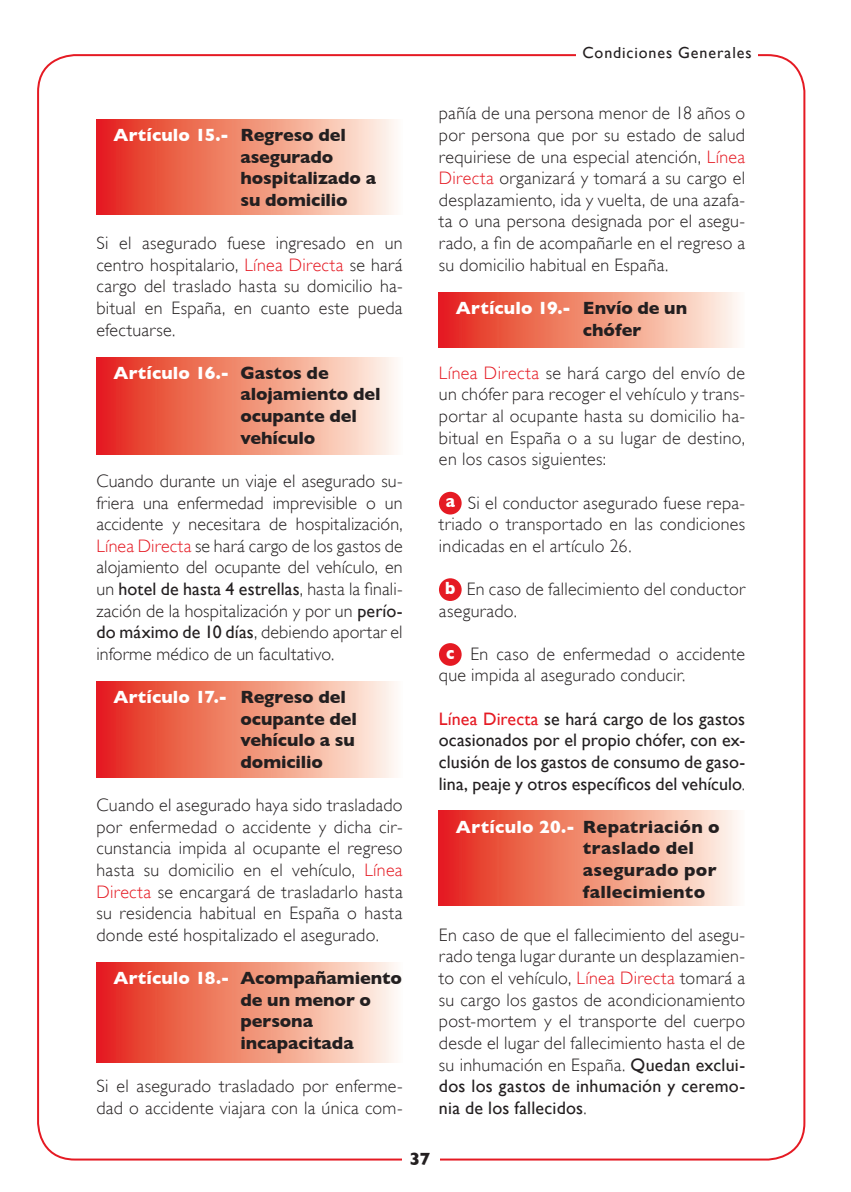
<style>
.page{position:relative;width:851px;height:1192px;background:#fff}
.page>*{position:absolute;margin:0;border:0;box-sizing:border-box;transform-origin:0 0}
.t1{font:300 18px/21.6px "Gill Sans";letter-spacing:.015em;color:#231f20;text-align:justify}
.Articulos{font:700 18px/21.6px "Gill Sans";color:#231f20}
.t2{font:18px/21.6px "Gill Sans";color:#231f20;text-align:justify}
.Articulos-2{font:700 18px "Gill Sans";color:#fff}
.Articulos-3{font:700 18px "Gill Sans";letter-spacing:.02em;color:#231f20}
.Articulos-4{font:700 18px "Gill Sans";color:#fff;scale:.9 1}
.t3{font:16px "Gill Sans";letter-spacing:.055em;color:#231f20}
.s1{color:#231f20}
.s2{color:#e51a23}
.s3{color:#fff}
.s4{font-weight:400}
.s5{font-weight:300}
</style>
<div class="page">
<svg style="left:96px;top:119px;width:299px;height:96px;background:#f08d79"></svg>
<svg style="left:96px;top:357px;width:299px;height:97px;background:#f08d79"></svg>
<svg style="left:96px;top:681px;width:299px;height:96px;background:#f08d79"></svg>
<svg style="left:96px;top:962px;width:299px;height:99px;background:#f08d79"></svg>
<svg style="left:439px;top:292px;width:299px;height:55px;background:#f18d79"></svg>
<div style="left:439px;top:491px;width:23px;height:23px;background:#e51a23;border-radius:50%"></div>
<div style="left:439px;top:578px;width:23px;height:22px;background:#e51a23;border-radius:50%"></div>
<div style="left:439px;top:643px;width:23px;height:22px;background:#e51a23;border-radius:50%"></div>
<svg style="left:439px;top:810px;width:299px;height:94px;background:#f18d79"></svg>
<p class="t3" style="left:582px;top:43px;width:171px">Condiciones Generales</p>
<p class="Articulos-2" style="left:113px;top:124px;width:234px">Artículo 15.- <span class="s1">Regreso del</span></p>
<p class="Articulos" style="left:240px;top:145px;width:94px">asegurado</p>
<p class="Articulos" style="left:240px;top:167px;width:137px">hospitalizado a</p>
<p class="Articulos" style="left:240px;top:189px;width:109px">su domicilio</p>
<p class="t1" style="left:96px;top:232px;width:308px">Si el asegurado fuese ingresado en un centro hospitalario, <span class="s2">Línea Directa</span> se hará cargo del traslado hasta su domicilio ha - bitual en España, en cuanto este pueda efectuarse.</p>
<p class="Articulos" style="left:240px;top:361px;width:142px;text-indent:-127px"><span class="s3">Artículo 16.-</span> Gastos de alojamiento del</p>
<p class="Articulos" style="left:240px;top:405px;width:118px">ocupante del</p>
<p class="Articulos" style="left:240px;top:426px;width:76px">vehículo</p>
<p class="t1" style="left:96px;top:470px;width:308px">Cuando durante un viaje el asegurado su - friera una enfermedad imprevisible o un accidente y necesitara de hospitalización, <span class="s2">Línea Directa</span> se hará cargo de los gastos de alojamiento del ocupante del vehículo, en un <span class="s4">hotel de hasta 4 estrellas</span>, hasta la finali - zación de la hospitalización y por un <span class="s4">perío - do máximo de 10 días</span>, debiendo aportar el informe médico de un facultativo.</p>
<p class="Articulos-2" style="left:113px;top:686px;width:234px">Artículo 17.- <span class="s1">Regreso del</span></p>
<p class="Articulos" style="left:240px;top:707px;width:118px">ocupante del</p>
<p class="Articulos" style="left:240px;top:729px;width:116px">vehículo a su</p>
<p class="Articulos" style="left:240px;top:750px;width:84px">domicilio</p>
<p class="t1" style="left:96px;top:794px;width:308px">Cuando el asegurado haya sido trasladado por enfermedad o accidente y dicha cir - cunstancia impida al ocupante el regreso hasta su domicilio en el vehículo, <span class="s2">Línea Directa</span> se encargará de trasladarlo hasta su residencia habitual en España o hasta donde esté hospitalizado el asegurado.</p>
<p class="Articulos" style="left:113px;top:966px;width:290px"><span class="s3">Artículo 18.-</span> Acompañamiento</p>
<p class="Articulos" style="left:240px;top:988px;width:132px">de un menor o</p>
<p class="Articulos" style="left:240px;top:1009px;width:74px">persona</p>
<p class="Articulos" style="left:240px;top:1031px;width:115px">incapacitada</p>
<p class="t1" style="left:96px;top:1074px;width:308px">Si el asegurado trasladado por enferme - dad o accidente viajara con la única com -</p>
<p class="t1" style="left:439px;top:102px;width:308px">pañía de una persona menor de 18 años o por persona que por su estado de salud requiriese de una especial atención, <span class="s2">Línea Directa</span> organizará y tomará a su cargo el desplazamiento, ida y vuelta, de una azafa - ta o una persona designada por el asegu - rado, a fin de acompañarle en el regreso a su domicilio habitual en España.</p>
<p class="Articulos-2" style="left:456px;top:297px;width:233px">Artículo 19.- <span class="s1">Envío de un</span></p>
<p class="Articulos" style="left:583px;top:318px;width:60px">chófer</p>
<p class="t1" style="left:439px;top:362px;width:308px"><span class="s2">Línea Directa</span> se hará cargo del envío de un chófer para recoger el vehículo y trans - portar al ocupante hasta su domicilio ha - bitual en España o a su lugar de destino, en los casos siguientes:</p>
<p class="Articulos-4" style="left:446px;top:490px;width:12px">a</p>
<p class="t1" style="left:439px;top:491px;width:308px;text-indent:29px">Si el conductor asegurado fuese repa - triado o transportado en las condiciones indicadas en el artículo 26.</p>
<p class="Articulos-4" style="left:445px;top:577px;width:13px">b</p>
<p class="t1" style="left:439px;top:578px;width:308px;text-indent:28px">En caso de fallecimiento del conductor asegurado.</p>
<p class="Articulos-4" style="left:446px;top:642px;width:11px">c</p>
<p class="t1" style="left:439px;top:642px;width:308px;text-indent:31px">En caso de enfermedad o accidente que impida al asegurado conducir.</p>
<p class="t2" style="left:439px;top:707px;width:308px"><span class="s2">Línea Directa</span> se hará cargo de los gastos ocasionados por el propio chófer, con ex - clusión de los gastos de consumo de gaso - lina, peaje y otros específicos del vehículo<span class="s5">.</span></p>
<p class="Articulos" style="left:456px;top:815px;width:265px"><span class="s3">Artículo 20.-</span> Repatriación o</p>
<p class="Articulos-3" style="left:583px;top:837px;width:113px">traslado del</p>
<p class="Articulos" style="left:583px;top:858px;width:135px">asegurado por</p>
<p class="Articulos" style="left:583px;top:880px;width:124px">fallecimiento</p>
<p class="t1" style="left:439px;top:923px;width:308px">En caso de que el fallecimiento del asegu - rado tenga lugar durante un desplazamien - to con el vehículo, <span class="s2">Línea Directa</span> tomará a su cargo los gastos de acondicionamiento post-mortem y el transporte del cuerpo desde el lugar del fallecimiento hasta el de su inhumación en España. <span class="s4">Quedan exclui - dos los gastos de inhumación y ceremo - nia de los fallecidos</span>.</p>
<p class="Articulos" style="left:409px;top:1147px;width:23px">37</p>
</div>
